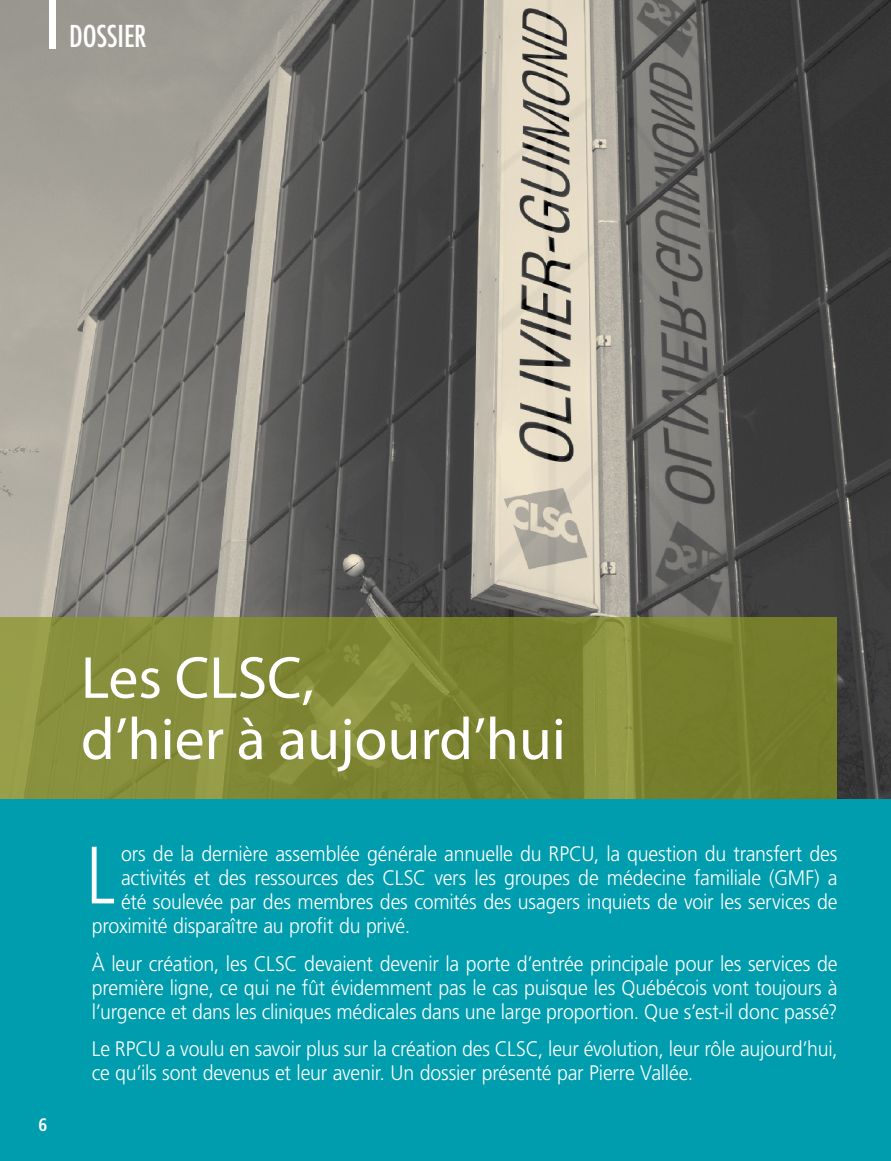
<style>
.page{position:relative;width:891px;height:1161px;background:#fff}
.page>*{position:absolute;margin:0;border:0;box-sizing:border-box;transform-origin:0 0}
.t1{font:300 condensed 81.15px "Frutiger";color:#fff;scale:.95 1}
.t2{font:59.85px/61.2px "Myriad Pro";color:#fff}
.t3{font:condensed 29.4px "Futura";color:#fff}
.t4{font:300 21px/24px "Frutiger";letter-spacing:-.01em;color:#fff;text-align:justify;scale:.93 1}
.t5{font:700 condensed 18px "Frutiger";color:#fff;scale:.95 1}
</style>
<div class="page">
<div style="left:0;top:759px;width:891px;height:402px;background:#009dae"></div>
<img style="left:0;top:0;width:891px;height:799px">
<div style="left:50px;top:0;width:6px;height:48px;background:#fff"></div>
<svg style="left:0;top:617px;width:837px;height:182px;background:#808835"></svg>
<h3 class="t3" style="left:69px;top:17px;width:79px">DOSSIER</h3>
<p class="t5" style="left:38px;top:1114px;width:11px">6</p>
<h2 class="t2" style="left:81px;top:646px;width:486px">Les CLSC,<br>d’hier à aujourd’hui</h2>
<h1 class="t1" style="left:86px;top:829px;width:33px">L</h1>
<p class="t4" style="left:121px;top:842px;width:772px">ors de la dernière assemblée générale annuelle du RPCU, la question du transfert des</p>
<p class="t4" style="left:121px;top:866px;width:772px">activités et des ressources des CLSC vers les groupes de médecine familiale (GMF) a</p>
<p class="t4" style="left:121px;top:890px;width:772px">été soulevée par des membres des comités des usagers inquiets de voir les services de</p>
<p class="t4" style="left:92px;top:914px;width:344px">proximité disparaître au profit du privé.</p>
<p class="t4" style="left:92px;top:952px;width:803px">À leur création, les CLSC devaient devenir la porte d’entrée principale pour les services de première ligne, ce qui ne fût évidemment pas le cas puisque les Québécois vont toujours à l’urgence et dans les cliniques médicales dans une large proportion. Que s’est-il donc passé?</p>
<p class="t4" style="left:92px;top:1037px;width:803px">Le RPCU a voulu en savoir plus sur la création des CLSC, leur évolution, leur rôle aujourd’hui, ce qu’ils sont devenus et leur avenir. Un dossier présenté par Pierre Vallée.</p>
</div>
